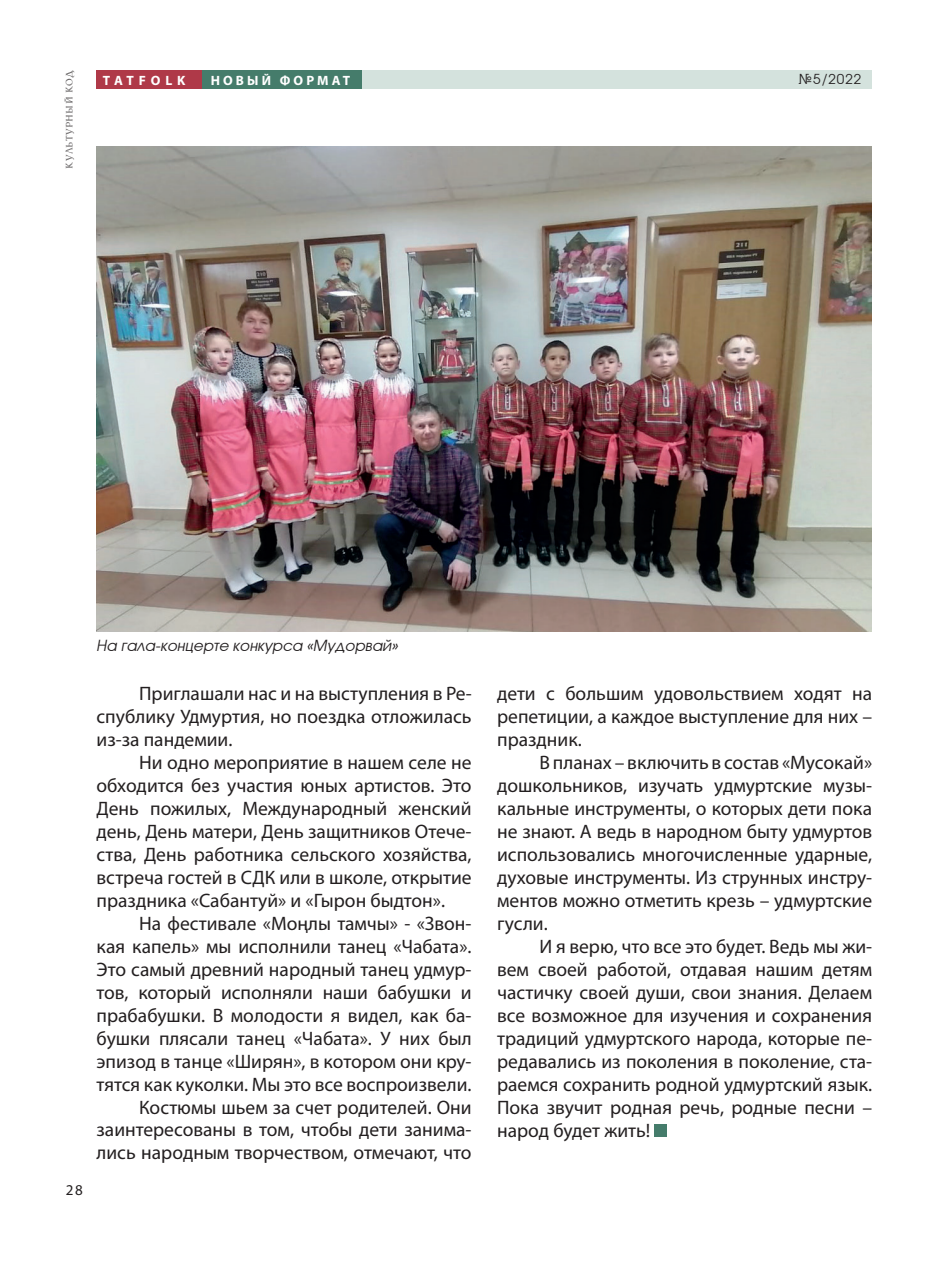
<style>
.page{position:relative;width:936px;height:1263px;background:#fff}
.page>*{position:absolute;margin:0;border:0;box-sizing:border-box;transform-origin:0 0}
.t1{font:19.5px/23px "TT Myriad Pro";color:#231f20;text-align:justify}
.t2{font:italic 15px "Gothic Eurasian";color:#231f20}
.t3{font:15px "TT Myriad Pro";color:#231f20}
.t4{font:700 13.5px "TT Myriad Pro";letter-spacing:.23em;color:#fff}
.t5{font:700 13.5px "TT Myriad Pro";letter-spacing:.36em;color:#fff}
.t6{font:13.5px "Gothic Eurasian";color:#231f20}
.t7{font:9px "TT Lidia";letter-spacing:.03em;color:#231f20}
</style>
<div class="page">
<div style="left:196px;top:70px;width:643px;height:19px;background:#457c6b"></div>
<div style="left:97px;top:70px;width:105px;height:19px;background:#af3948"></div>
<div style="left:362px;top:70px;width:510px;height:19px;background:#d4e2dd"></div>
<div style="left:654px;top:1124px;width:13px;height:12px;background:#457c6b"></div>
<img style="left:96px;top:147px;width:775px;height:484px">
<p class="t7" style="left:65px;top:169px;width:100px;rotate:-90deg">КУЛЬТУРНЫЙ КОД</p>
<p class="t5" style="left:103px;top:71px;width:84px">TATFOLK</p>
<p class="t4" style="left:211px;top:71px;width:141px">НОВЫЙ ФОРМАТ</p>
<p class="t6" style="left:798px;top:71px;width:64px">№5/2022</p>
<p class="t3" style="left:66px;top:1181px;width:18px">28</p>
<p class="t2" style="left:96px;top:637px;width:306px">На гала-концерте конкурса «Мудорвай»</p>
<p class="t1" style="left:97px;top:682px;width:376px;text-indent:43px">Приглашали нас и на выступления в Ре&shy;спублику Удмуртия, но поездка отложилась из-за пандемии.</p>
<p class="t1" style="left:97px;top:751px;width:376px;text-indent:43px">Ни одно мероприятие в нашем селе не обходится без участия юных артистов. Это День пожилых, Международный женский день, День матери, День защитников Отече&shy;ства, День работника сельского хозяйства, встреча гостей в СДК или в школе, открытие праздника «Сабантуй» и «Гырон быдтон».</p>
<p class="t1" style="left:97px;top:911px;width:376px;text-align:right">На фестивале «Моңлы тамчы» - «Звон-<br>кая капель» мы исполнили танец «Чабата».<br>Это самый древний народный танец удмур&shy;тов, который исполняли наши бабушки и прабабушки. В молодости я видел, как ба&shy;бушки плясали танец «Чабата». У них был эпизод в танце «Ширян», в котором они кру&shy;тятся как куколки. Мы это все воспроизвели.<br>Костюмы шьем за счет родителей. Они заинтересованы в том, чтобы дети занима&shy;лись народным творчеством, отмечают, что</p>
<p class="t1" style="left:497px;top:682px;width:376px">дети с большим удовольствием ходят на репетиции, а каждое выступление для них – праздник.</p>
<p class="t1" style="left:497px;top:751px;width:376px;text-indent:43px">В планах – включить в состав «Мусокай» дошкольников, изучать удмуртские музы&shy;кальные инструменты, о которых дети пока не знают. А ведь в народном быту удмуртов использовались многочисленные ударные, духовые инструменты. Из струнных инстру&shy;ментов можно отметить крезь – удмуртские гусли.</p>
<p class="t1" style="left:497px;top:934px;width:376px;text-indent:43px">И я верю, что все это будет. Ведь мы жи&shy;вем своей работой, отдавая нашим детям частичку своей души, свои знания. Делаем все возможное для изучения и сохранения традиций удмуртского народа, которые пе&shy;редавались из поколения в поколение, ста&shy;раемся сохранить родной удмуртский язык.<br>Пока звучит родная речь, родные песни – народ будет жить!</p>
</div>
